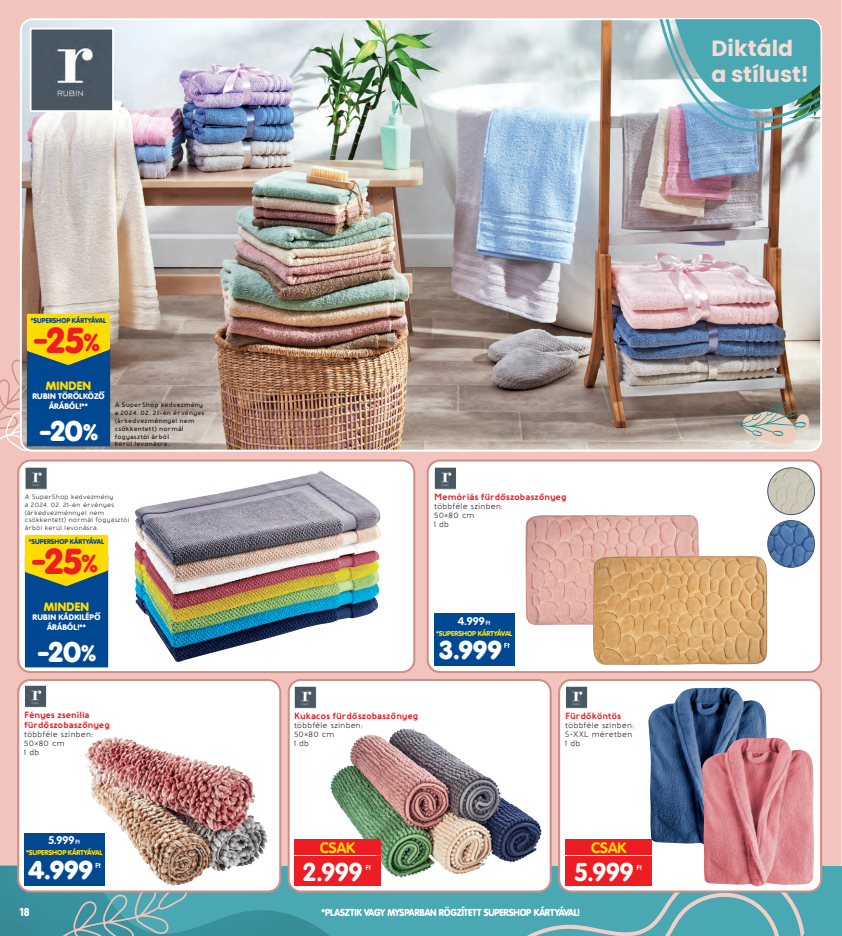
<style>
.page{position:relative;width:842px;height:936px;background:#fff}
.page>*{position:absolute;margin:0;border:0;box-sizing:border-box;transform-origin:0 0}
.t1{font:900 35.5px "VAG Rounded Next";color:#ee1d23}
.t2{font:900 28px "VAG Rounded Next";color:#fff}
.t3{font:900 25.4px "VAG Rounded Next";letter-spacing:.015em;color:#fff}
.t4{font:700 25.4px "VAG Rounded Next";color:#fff}
.t5{font:700 22px/26px "Poppins";letter-spacing:-.005em;color:#f3dbd6}
.t6{font:700 15px "VAG Rounded Next";color:#ffdc01}
.t7{font:13px "Baloo";color:#fff;scale:.8 1}
.t8{font:900 12px "VAG Rounded Next";letter-spacing:.015em;color:#ffdc01}
.t9{font:700 11px "VAG Rounded Next";letter-spacing:.005em;color:#fff}
.t10{font:900 10px "VAG Rounded Next";letter-spacing:-.02em;color:#fff;scale:.9 1}
.t11{font:700 9px/10px "Baufra";letter-spacing:-.005em;color:#ee1d23}
.t12{font:500 8px/9px "Baufra";letter-spacing:.025em;color:#231f20}
.t13{font:900 8px/9.6px "VAG Rounded Next";letter-spacing:.02em;color:#fff;text-align:center}
.t14{font:700 7.2px "VAG Rounded Next";color:#fff}
.t15{font:900 7px "VAG Rounded Next";letter-spacing:.005em;color:#014892;scale:.95 1}
.t16{font:900 7px "VAG Rounded Next";letter-spacing:-.015em;color:#ffdc01}
.t17{font:700 6.8px "VAG Rounded Next";color:#fff}
.t18{font:600 6.5px/7.8px "Baufra";letter-spacing:.035em;color:#231f20}
.t19{font:500 6.5px/7.8px "Baufra";letter-spacing:.035em;color:#231f20}
.s1{font-size:34.6px}
.s2{font-size:24px}
.s3{font-size:28.9px}
.s4{font-size:22px}
.s5{font-size:6px}
</style>
<div class="page">
<div style="left:0;top:0;width:842px;height:935px;background:#f3c3bd"></div>
<img style="left:23px;top:21px;width:798px;height:429px">
<div style="left:0;top:865px;width:842px;height:70px;background:#4aa8b3"></div>
<svg style="left:508px;top:865px;width:296px;height:70px"></svg>
<svg style="left:0;top:865px;width:350px;height:70px"></svg>
<div style="left:428px;top:460px;width:393px;height:212px;background:#fff;border-radius:12px"></div>
<div style="left:427px;top:459px;width:395px;height:214px;border:2px solid #cb8f87;border-radius:12px"></div>
<div style="left:18px;top:460px;width:396px;height:212px;background:#fff;border-radius:12px"></div>
<div style="left:17px;top:459px;width:398px;height:214px;border:2px solid #cb8f87;border-radius:12px"></div>
<div style="left:559px;top:680px;width:262px;height:211px;background:#fff;border-radius:12px"></div>
<div style="left:558px;top:679px;width:264px;height:213px;border:2px solid #cb8f87;border-radius:12px"></div>
<img style="left:289px;top:680px;width:262px;height:211px;border-radius:12px">
<div style="left:288px;top:679px;width:264px;height:213px;border:2px solid #cb8f87;border-radius:12px"></div>
<svg style="left:18px;top:680px;width:262px;height:211px;background:#eae1e1"></svg>
<div style="left:17px;top:679px;width:264px;height:213px;border:2px solid #cb8f87;border-radius:12px"></div>
<svg style="left:655px;top:19px;width:165px;height:113px;background:#72b1bb"></svg>
<svg style="left:734px;top:402px;width:77px;height:42px"></svg>
<img style="left:134px;top:471px;width:247px;height:191px">
<img style="left:84px;top:736px;width:100px;height:149px">
<img style="left:345px;top:728px;width:59px;height:39px">
<img style="left:648px;top:687px;width:119px;height:157px">
<img style="left:702px;top:737px;width:113px;height:149px">
<img style="left:525px;top:515px;width:174px;height:110px">
<img style="left:593px;top:555px;width:174px;height:110px">
<img style="left:768px;top:467px;width:46px;height:47px;border-radius:23px">
<div style="left:767px;top:467px;width:48px;height:48px;border:1px solid #4a5762;border-radius:50%"></div>
<img style="left:768px;top:520px;width:46px;height:47px;border-radius:23px">
<div style="left:767px;top:520px;width:48px;height:47px;border:1px solid #4a5762;border-radius:50%"></div>
<svg style="left:434px;top:467px;width:22px;height:22px"></svg>
<svg style="left:294px;top:685px;width:23px;height:23px"></svg>
<svg style="left:566px;top:686px;width:22px;height:22px"></svg>
<svg style="left:24px;top:684px;width:23px;height:23px"></svg>
<svg style="left:0;top:314px;width:110px;height:138px"></svg>
<svg style="left:25px;top:534px;width:83px;height:133px;background:#567962"></svg>
<div style="left:24px;top:832px;width:81px;height:53px;background:#014892"></div>
<div style="left:434px;top:613px;width:80px;height:53px;background:#014892"></div>
<div style="left:294px;top:856px;width:87px;height:29px;background:#ee1d23"></div>
<div style="left:294px;top:839px;width:87px;height:15px;background:#ee1d23"></div>
<div style="left:565px;top:856px;width:87px;height:29px;background:#ee1d23"></div>
<div style="left:565px;top:839px;width:87px;height:15px;background:#ee1d23"></div>
<svg style="left:29px;top:27px;width:86px;height:86px;background:#6a767f"></svg>
<svg style="left:25px;top:467px;width:22px;height:22px"></svg>
<h3 class="t5" style="left:711px;top:36px;width:99px">Diktáld a stílust!</h3>
<p class="t15" style="left:31px;top:315px;width:81px">*SUPERSHOP KÁRTYÁVAL</p>
<h1 class="t1" style="left:33px;top:316px;width:68px"><span class="s1">-</span>25<span class="s2">%</span></h1>
<h3 class="t8" style="left:46px;top:377px;width:47px">MINDEN</h3>
<p class="t13" style="left:32px;top:391px;width:74px">RUBIN TÖRÖLKÖZŐ<br>ÁRÁBÓL!**</p>
<h2 class="t2" style="left:39px;top:412px;width:60px"><span class="s3">-</span>20<span class="s4">%</span></h2>
<p class="t18" style="left:115px;top:401px;width:91px">A SuperShop kedvezmény a 2024. 02. 21-én érvényes (árkedvezménnyel nem csökkentett) normál fogyasztói árból<br>kerül levonásra.</p>
<p class="t19" style="left:25px;top:492px;width:106px">A SuperShop kedvezmény<br>a 2024. 02. 21-én érvényes (árkedvezménnyel nem csökkentett) normál fogyasztói árból kerül levonásra.</p>
<p class="t15" style="left:29px;top:536px;width:81px">*SUPERSHOP KÁRTYÁVAL</p>
<h1 class="t1" style="left:31px;top:537px;width:68px"><span class="s1">-</span>25<span class="s2">%</span></h1>
<h3 class="t8" style="left:44px;top:598px;width:47px">MINDEN</h3>
<p class="t13" style="left:33px;top:612px;width:69px">RUBIN KÁDKILÉPŐ<br>ÁRÁBÓL!**</p>
<h2 class="t2" style="left:37px;top:633px;width:60px"><span class="s3">-</span>20<span class="s4">%</span></h2>
<p class="t11" style="left:24px;top:709px;width:87px">Fényes zsenília fürdőszobaszőnyeg</p>
<p class="t12" style="left:24px;top:729px;width:70px">többféle színben;<br>50×80 cm<br>1 db</p>
<h3 class="t9" style="left:48px;top:833px;width:33px">5.999 <span class="s5">Ft</span></h3>
<p class="t16" style="left:26px;top:848px;width:78px">*SUPERSHOP KÁRTYÁVAL</p>
<h3 class="t3" style="left:28px;top:852px;width:66px">4.999</h3>
<p class="t14" style="left:95px;top:860px;width:7px">Ft</p>
<p class="t11" style="left:434px;top:491px;width:134px">Memóriás fürdőszobaszőnyeg</p>
<p class="t12" style="left:434px;top:501px;width:70px">többféle színben;<br>50×80 cm<br>1 db</p>
<h3 class="t9" style="left:458px;top:614px;width:34px">4.999 <span class="s5">Ft</span></h3>
<p class="t16" style="left:436px;top:628px;width:78px">*SUPERSHOP KÁRTYÁVAL</p>
<h3 class="t3" style="left:439px;top:633px;width:64px">3.999</h3>
<p class="t14" style="left:504px;top:640px;width:7px">Ft</p>
<p class="t11" style="left:294px;top:710px;width:126px">Kukacos fürdőszobaszőnyeg</p>
<p class="t12" style="left:294px;top:720px;width:70px">többféle színben;<br>50×80 cm<br>1 db</p>
<p class="t11" style="left:565px;top:710px;width:58px">Fürdőköntös</p>
<p class="t12" style="left:565px;top:720px;width:70px">többféle színben;<br>S-XXL méretben<br>1 db</p>
<h3 class="t6" style="left:320px;top:837px;width:37px">CSAK</h3>
<h3 class="t4" style="left:303px;top:855px;width:61px">2.999</h3>
<p class="t17" style="left:366px;top:863px;width:7px">Ft</p>
<h3 class="t6" style="left:591px;top:837px;width:37px">CSAK</h3>
<h3 class="t4" style="left:575px;top:855px;width:60px">5.999</h3>
<p class="t17" style="left:637px;top:863px;width:7px">Ft</p>
<h3 class="t7" style="left:20px;top:904px;width:14px">18</h3>
<p class="t10" style="left:322px;top:905px;width:289px">*PLASZTIK VAGY MYSPARBAN RÖGZÍTETT SUPERSHOP KÁRTYÁVAL!</p>
</div>
